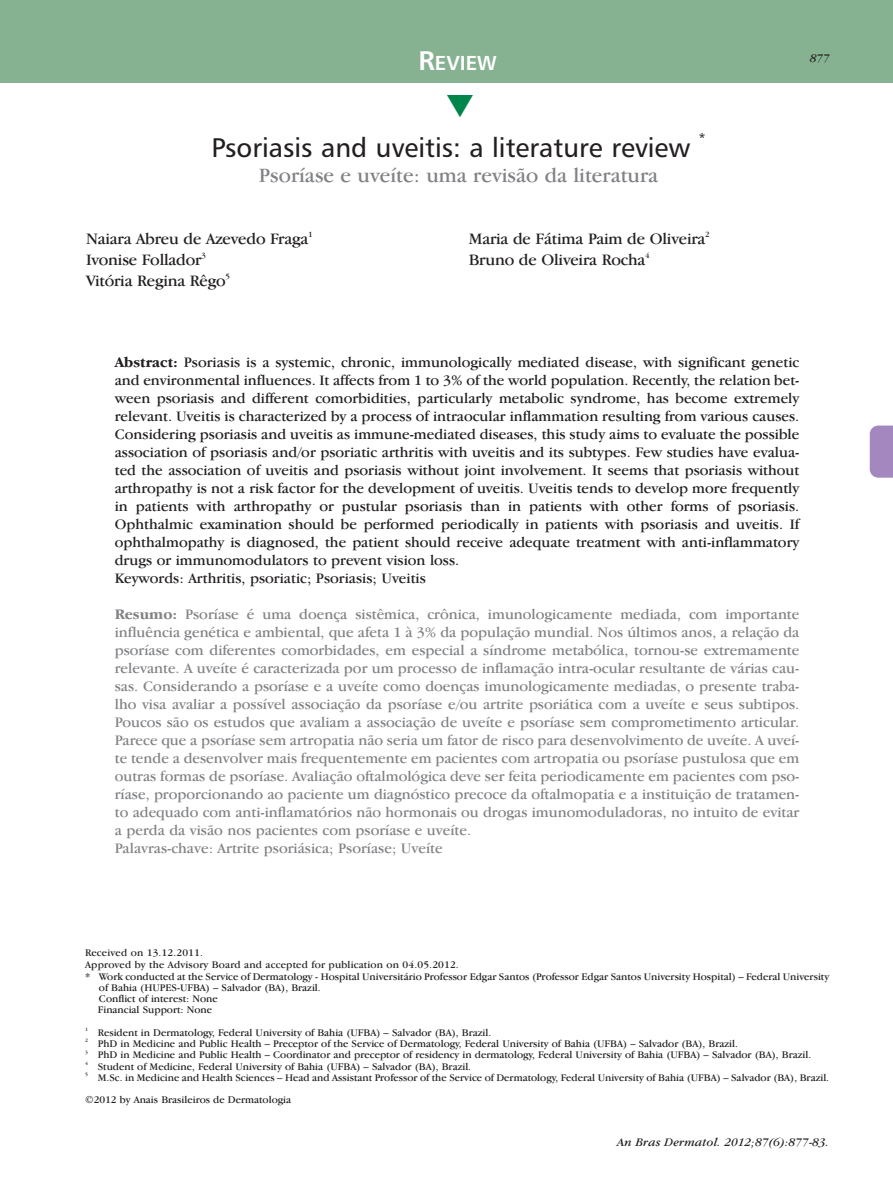
<style>
.page{position:relative;width:893px;height:1191px;background:#fff}
.page>*{position:absolute;margin:0;border:0;box-sizing:border-box;transform-origin:0 0}
.t1{font:27px "Humanist 777 BT Roman B";color:#231f20}
.t2{font:27px "Humanist 777 BT Bold B";color:#fff}
.t3{font:21px "Garamond IT Cby BT";color:#808285}
.t4{font:20.25px "Humanist 777 BT Bold B";color:#fff}
.t5{font:16.5px "Garamond IT Cby BT";letter-spacing:-.01em;color:#231f20}
.t6{font:15px/18px "Garamond IT Cby BT";color:#808285}
.t7{font:15px/18px "Garamond IT Cby BT";color:#231f20}
.t8{font:13.5px "Humanist 777 BT Roman B";color:#231f20}
.t9{font:italic 12px "Garamond IT Cby BT";letter-spacing:.015em;color:#231f20}
.t10{font:10.5px/11.2px "Garamond IT Cby BT";color:#231f20}
.t11{font:8.25px "Garamond IT Cby BT";color:#231f20}
.t12{font:5.25px "Garamond IT Cby BT";color:#231f20}
.s1{font-weight:700}
</style>
<div class="page">
<div style="left:0;top:0;width:893px;height:83px;background:#86b292"></div>
<svg style="left:870px;top:425px;width:23px;height:52px"></svg>
<h1 class="t2" style="left:418px;top:50px;width:18px">R</h1>
<p class="t9" style="left:810px;top:54px;width:21px">877</p>
<h3 class="t4" style="left:435px;top:55px;width:63px">EVIEW</h3>
<h1 class="t1" style="left:211px;top:136px;width:480px">Psoriasis and uveitis: a literature review</h1>
<h2 class="t3" style="left:259px;top:167px;width:401px">Psoríase e uveíte: uma revisão da literatura</h2>
<p class="t8" style="left:699px;top:133px;width:8px">*</p>
<p class="t5" style="left:86px;top:233px;width:224px">Naiara Abreu de Azevedo Fraga</p>
<p class="t11" style="left:308px;top:231px;width:6px">1</p>
<p class="t5" style="left:469px;top:233px;width:238px">Maria de Fátima Paim de Oliveira</p>
<p class="t11" style="left:705px;top:231px;width:6px">2</p>
<p class="t5" style="left:86px;top:254px;width:117px">Ivonise Follador</p>
<p class="t11" style="left:201px;top:252px;width:6px">3</p>
<p class="t5" style="left:469px;top:254px;width:178px">Bruno de Oliveira Rocha</p>
<p class="t11" style="left:645px;top:252px;width:6px">4</p>
<p class="t5" style="left:86px;top:275px;width:141px">Vitória Regina Rêgo</p>
<p class="t11" style="left:225px;top:273px;width:6px">5</p>
<p class="t7" style="left:115px;top:354px;width:686px"><span class="s1">Abstract:</span> Psoriasis is a systemic, chronic, immunologically mediated disease, with significant genetic and environmental influences. It affects from 1 to 3% of the world population. Recently, the relation bet&shy;ween psoriasis and different comorbidities, particularly metabolic syndrome, has become extremely relevant. Uveitis is characterized by a process of intraocular inflammation resulting from various causes.<br>Considering psoriasis and uveitis as immune-mediated diseases, this study aims to evaluate the possible association of psoriasis and/or psoriatic arthritis with uveitis and its subtypes. Few studies have evalua&shy;ted the association of uveitis and psoriasis without joint involvement. It seems that psoriasis without arthropathy is not a risk factor for the development of uveitis. Uveitis tends to develop more frequently in patients with arthropathy or pustular psoriasis than in patients with other forms of psoriasis.<br>Ophthalmic examination should be performed periodically in patients with psoriasis and uveitis. If ophthalmopathy is diagnosed, the patient should receive adequate treatment with anti-inflammatory drugs or immunomodulators to prevent vision loss.<br>Keywords: Arthritis, psoriatic; Psoriasis; Uveitis</p>
<p class="t6" style="left:115px;top:606px;width:686px"><span class="s1">Resumo:</span> Psoríase é uma doença sistêmica, crônica, imunologicamente mediada, com importante influência genética e ambiental, que afeta 1 à 3% da população mundial. Nos últimos anos, a relação da psoríase com diferentes comorbidades, em especial a síndrome metabólica, tornou-se extremamente relevante. A uveíte é caracterizada por um processo de inflamação intra-ocular resultante de várias cau&shy;sas. Considerando a psoríase e a uveíte como doenças imunologicamente mediadas, o presente traba&shy;lho visa avaliar a possível associação da psoríase e/ou artrite psoriática com a uveíte e seus subtipos.<br>Poucos são os estudos que avaliam a associação de uveíte e psoríase sem comprometimento articular.<br>Parece que a psoríase sem artropatia não seria um fator de risco para desenvolvimento de uveíte. A uveí&shy;te tende a desenvolver mais frequentemente em pacientes com artropatia ou psoríase pustulosa que em outras formas de psoríase. Avaliação oftalmológica deve ser feita periodicamente em pacientes com pso&shy;ríase, proporcionando ao paciente um diagnóstico precoce da oftalmopatia e a instituição de tratamen&shy;to adequado com anti-inflamatórios não hormonais ou drogas imunomoduladoras, no intuito de evitar a perda da visão nos pacientes com psoríase e uveíte.<br>Palavras-chave: Artrite psoriásica; Psoríase; Uveíte</p>
<p class="t10" style="left:85px;top:947px;width:375px;line-height:12.6px">Received on 13.12.2 011.<br>Approved by the Advisory Board and accepted for publication on 04.05.2012.</p>
<p class="t10" style="left:98px;top:971px;width:733px;text-indent:-13px">* Work conducted at the Service of Dermatology - Hospital Universitário Professor Edgar Santos (Professor Edgar Santos University Hospital) – Federal University of Bahia (HUPES-UFBA) – Salvador (BA), Brazil.<br>Conflict of interest: None<br>Financial Support: None</p>
<p class="t12" style="left:85px;top:1027px;width:4px">1</p>
<p class="t10" style="left:98px;top:1027px;width:395px">Resident in Dermatology, Federal University of Bahia (UFBA) – Salvador (BA), Brazil.</p>
<p class="t12" style="left:85px;top:1038px;width:4px">2</p>
<p class="t10" style="left:98px;top:1039px;width:642px">PhD in Medicine and Public Health – Preceptor of the Service of Dermatology, Federal University of Bahia (UFBA) – Salvador (BA), Brazil.</p>
<p class="t12" style="left:85px;top:1050px;width:4px">3</p>
<p class="t10" style="left:98px;top:1050px;width:715px">PhD in Medicine and Public Health – Coordinator and preceptor of residency in dermatology, Federal University of Bahia (UFBA) – Salvador (BA), Brazil.</p>
<p class="t12" style="left:85px;top:1061px;width:4px">4</p>
<p class="t10" style="left:98px;top:1061px;width:375px">Student of Medicine, Federal University of Bahia (UFBA) – Salvador (BA), Brazil.</p>
<p class="t12" style="left:85px;top:1072px;width:4px">5</p>
<p class="t10" style="left:85px;top:1067px;width:746px;line-height:22.5px;text-indent:13px">M.Sc. in Medicine and Health Sciences – Head and Assistant Professor of the Service of Dermatology, Federal University of Bahia (UFBA) – Salvador (BA), Brazil. ©2012 by Anais Brasileiros de Dermatologia</p>
<p class="t9" style="left:617px;top:1137px;width:213px">An Bras Dermatol. 2012;87(6):877-83.</p>
</div>
